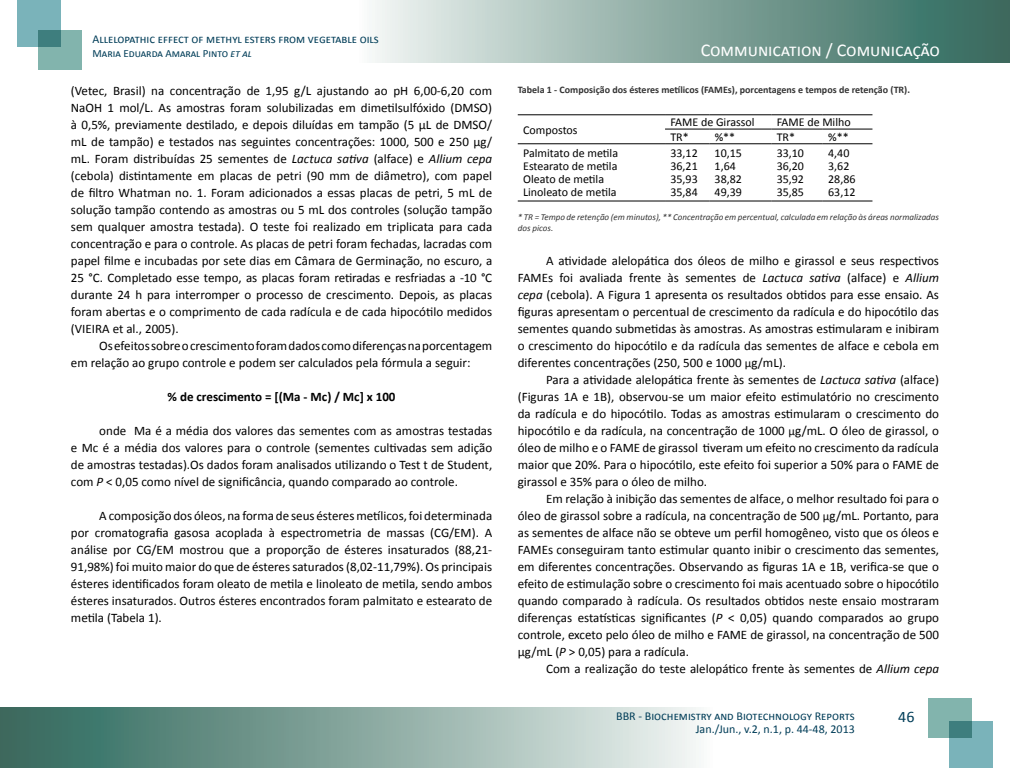
<style>
.page{position:relative;width:1010px;height:768px;background:#fff}
.page>*{position:absolute;margin:0;border:0;box-sizing:border-box;transform-origin:0 0}
.t1{font:18px "Calibri";color:#fff}
.t2{font:16px "Calibri";color:#003d58}
.t3{font:13px/17px "Calibri";color:#000;text-align:justify}
.t4{font:700 13px "Calibri";color:#000}
.t5{font:12px/13px "Calibri";color:#000}
.t6{font:12px/13px "Calibri";color:#003d58;text-align:right}
.t7{font:11px "Calibri";color:#003d58}
.t8{font:700 10px "Calibri";color:#333}
.t9{font:italic 9px/11px "Calibri";color:#333}
.s1{font-style:italic}
.s2{font-size:12px}
</style>
<div class="page">
<svg style="left:375px;top:0;width:634px;height:62px;background:#89a9a1"></svg>
<svg style="left:0;top:707px;width:696px;height:61px;background:#89a8a0"></svg>
<div style="left:17px;top:0;width:43px;height:47px;background:#7ab3ba"></div>
<div style="left:949px;top:721px;width:43px;height:47px;background:#7ab3ba"></div>
<svg style="left:38px;top:30px;width:44px;height:39px;background:#72a7a2"></svg>
<svg style="left:928px;top:698px;width:42px;height:39px;background:#74a8a3"></svg>
<svg style="left:517px;top:128px;width:355px;height:73px"></svg>
<hr style="left:517px;top:115px;width:147px;height:1px;background:#000">
<hr style="left:664px;top:115px;width:45px;height:1px;background:#000">
<hr style="left:709px;top:115px;width:62px;height:1px;background:#000">
<hr style="left:771px;top:115px;width:51px;height:1px;background:#000">
<hr style="left:822px;top:115px;width:50px;height:1px;background:#000">
<hr style="left:664px;top:129px;width:45px;height:1px;background:#000">
<hr style="left:709px;top:129px;width:62px;height:1px;background:#000">
<hr style="left:771px;top:129px;width:51px;height:1px;background:#000">
<hr style="left:822px;top:129px;width:50px;height:1px;background:#000">
<hr style="left:517px;top:144px;width:147px;height:1px;background:#000">
<hr style="left:664px;top:144px;width:45px;height:1px;background:#000">
<hr style="left:709px;top:144px;width:62px;height:1px;background:#000">
<hr style="left:771px;top:144px;width:51px;height:1px;background:#000">
<hr style="left:822px;top:144px;width:50px;height:1px;background:#000">
<hr style="left:517px;top:201px;width:147px;height:1px;background:#000">
<hr style="left:664px;top:201px;width:45px;height:1px;background:#000">
<hr style="left:709px;top:201px;width:62px;height:1px;background:#000">
<hr style="left:771px;top:201px;width:51px;height:1px;background:#000">
<hr style="left:822px;top:201px;width:50px;height:1px;background:#000">
<p class="t6" style="left:92px;top:33px;width:288px">Allelopathic effect of methyl esters from vegetable oils</p>
<p class="t7" style="left:92px;top:46px;width:161px">Maria Eduarda Amaral Pinto <span class="s1">et al</span></p>
<p class="t3" style="left:71px;top:82px;width:422px">(Vetec, Brasil) na concentração de 1,95 g/L ajustando ao pH 6,00-6,20 com NaOH 1 mol/L. As amostras foram solubilizadas em dimetilsulfóxido (DMSO) à 0,5%, previamente destilado, e depois diluídas em tampão (5 µL de DMSO/ mL de tampão) e testados nas seguintes concentrações: 1000, 500 e 250 µg/ mL. Foram distribuídas 25 sementes de <span class="s1">Lactuca sativa</span> (alface) e <span class="s1">Allium cepa </span>(cebola) distintamente em placas de petri (90 mm de diâmetro), com papel de filtro Whatman no. 1. Foram adicionados a essas placas de petri, 5 mL de solução tampão contendo as amostras ou 5 mL dos controles (solução tampão sem qualquer amostra testada). O teste foi realizado em triplicata para cada concentração e para o controle. As placas de petri foram fechadas, lacradas com papel filme e incubadas por sete dias em Câmara de Germinação, no escuro, a 25 °C. Completado esse tempo, as placas foram retiradas e resfriadas a -10 °C durante 24 h para interromper o processo de crescimento. Depois, as placas foram abertas e o comprimento de cada radícula e de cada hipocótilo medidos (VIEIRA et al., 2005).</p>
<p class="t3" style="left:71px;top:337px;width:422px;text-indent:28px">Os efeitos sobre o crescimento foram dados como diferenças na porcentagem em relação ao grupo controle e podem ser calculados pela fórmula a seguir:</p>
<p class="t4" style="left:167px;top:388px;width:229px">% de crescimento = [(Ma - Mc) / Mc] x 100</p>
<p class="t3" style="left:71px;top:422px;width:422px;text-indent:28px">onde Ma é a média dos valores das sementes com as amostras testadas e Mc é a média dos valores para o controle (sementes cultivadas sem adição de amostras testadas).Os dados foram analisados utilizando o Test t de Student, com <span class="s1">P</span> &lt; 0,05 como nível de significância, quando comparado ao controle.</p>
<p class="t3" style="left:71px;top:507px;width:422px;text-indent:28px">A composição dos óleos, na forma de seus ésteres metílicos, foi determinada por cromatografia gasosa acoplada à espectrometria de massas (CG/EM). A análise por CG/EM mostrou que a proporção de ésteres insaturados (88,21- 91,98%) foi muito maior do que de ésteres saturados (8,02-11,79%). Os principais ésteres identificados foram oleato de metila e linoleato de metila, sendo ambos ésteres insaturados. Outros ésteres encontrados foram palmitato e estearato de metila (Tabela 1).</p>
<h1 class="t1" style="left:700px;top:39px;width:240px">Communication / Comunicação</h1>
<p class="t8" style="left:517px;top:83px;width:393px">Tabela 1 - Composição dos ésteres metílicos (FAMEs), porcentagens e tempos de retenção (TR).</p>
<p class="t5" style="left:523px;top:123px;width:56px">Compostos</p>
<p class="t5" style="left:670px;top:116px;width:86px">FAME de Girassol</p>
<p class="t5" style="left:776px;top:116px;width:75px">FAME de Milho</p>
<p class="t5" style="left:670px;top:130px;width:20px">TR*</p>
<p class="t5" style="left:714px;top:130px;width:22px">%**</p>
<p class="t5" style="left:776px;top:130px;width:20px">TR*</p>
<p class="t5" style="left:827px;top:130px;width:22px">%**</p>
<p class="t5" style="left:523px;top:147px;width:96px">Palmitato de metila<br>Estearato de metila<br>Oleato de metila<br>Linoleato de metila</p>
<p class="t5" style="left:670px;top:147px;width:29px;text-align:justify">33,12<br>36,21<br>35,93<br>35,84</p>
<p class="t5" style="left:714px;top:147px;width:29px">10,15<br>1,64<br>38,82<br>49,39</p>
<p class="t5" style="left:776px;top:147px;width:29px;text-align:justify">33,10<br>36,20<br>35,92<br>35,85</p>
<p class="t5" style="left:827px;top:147px;width:29px">4,40<br>3,62<br>28,86<br>63,12</p>
<p class="t9" style="left:517px;top:211px;width:422px">* TR = Tempo de retenção (em minutos), ** Concentração em percentual, calculada em relação às áreas normalizadas dos picos.</p>
<p class="t3" style="left:517px;top:252px;width:422px;text-indent:28px">A atividade alelopática dos óleos de milho e girassol e seus respectivos FAMEs foi avaliada frente às sementes de <span class="s1">Lactuca sativa</span> (alface) e <span class="s1">Allium cepa</span> (cebola). A Figura 1 apresenta os resultados obtidos para esse ensaio. As figuras apresentam o percentual de crescimento da radícula e do hipocótilo das sementes quando submetidas às amostras. As amostras estimularam e inibiram o crescimento do hipocótilo e da radícula das sementes de alface e cebola em diferentes concentrações (250, 500 e 1000 <span class="s2">µ</span>g/mL).</p>
<p class="t3" style="left:517px;top:371px;width:422px;text-indent:28px">Para a atividade alelopática frente às sementes de <span class="s1">Lactuca sativa</span> (alface) (Figuras 1A e 1B), observou-se um maior efeito estimulatório no crescimento da radícula e do hipocótilo. Todas as amostras estimularam o crescimento do hipocótilo e da radícula, na concentração de 1000 <span class="s2">µ</span>g/mL. O óleo de girassol, o óleo de milho e o FAME de girassol tiveram um efeito no crescimento da radícula maior que 20%. Para o hipocótilo, este efeito foi superior a 50% para o FAME de girassol e 35% para o óleo de milho.</p>
<p class="t3" style="left:517px;top:490px;width:422px;text-indent:28px">Em relação à inibição das sementes de alface, o melhor resultado foi para o óleo de girassol sobre a radícula, na concentração de 500 <span class="s2">µ</span>g/mL. Portanto, para as sementes de alface não se obteve um perfil homogêneo, visto que os óleos e FAMEs conseguiram tanto estimular quanto inibir o crescimento das sementes, em diferentes concentrações. Observando as figuras 1A e 1B, verifica-se que o efeito de estimulação sobre o crescimento foi mais acentuado sobre o hipocótilo quando comparado à radícula. Os resultados obtidos neste ensaio mostraram diferenças estatísticas significantes (<span class="s1">P</span> &lt; 0,05) quando comparados ao grupo controle, exceto pelo óleo de milho e FAME de girassol, na concentração de 500 µg/mL (<span class="s1">P</span> &gt; 0,05) para a radícula.</p>
<p class="t3" style="left:546px;top:660px;width:394px">Com a realização do teste alelopático frente às sementes de <span class="s1">Allium cepa</span></p>
<p class="t6" style="left:616px;top:710px;width:240px">BBR - Biochemistry and Biotechnology Reports<br>Jan./Jun., v.2, n.1, p. 44-48, 2013</p>
<p class="t2" style="left:897px;top:707px;width:18px">46</p>
</div>
